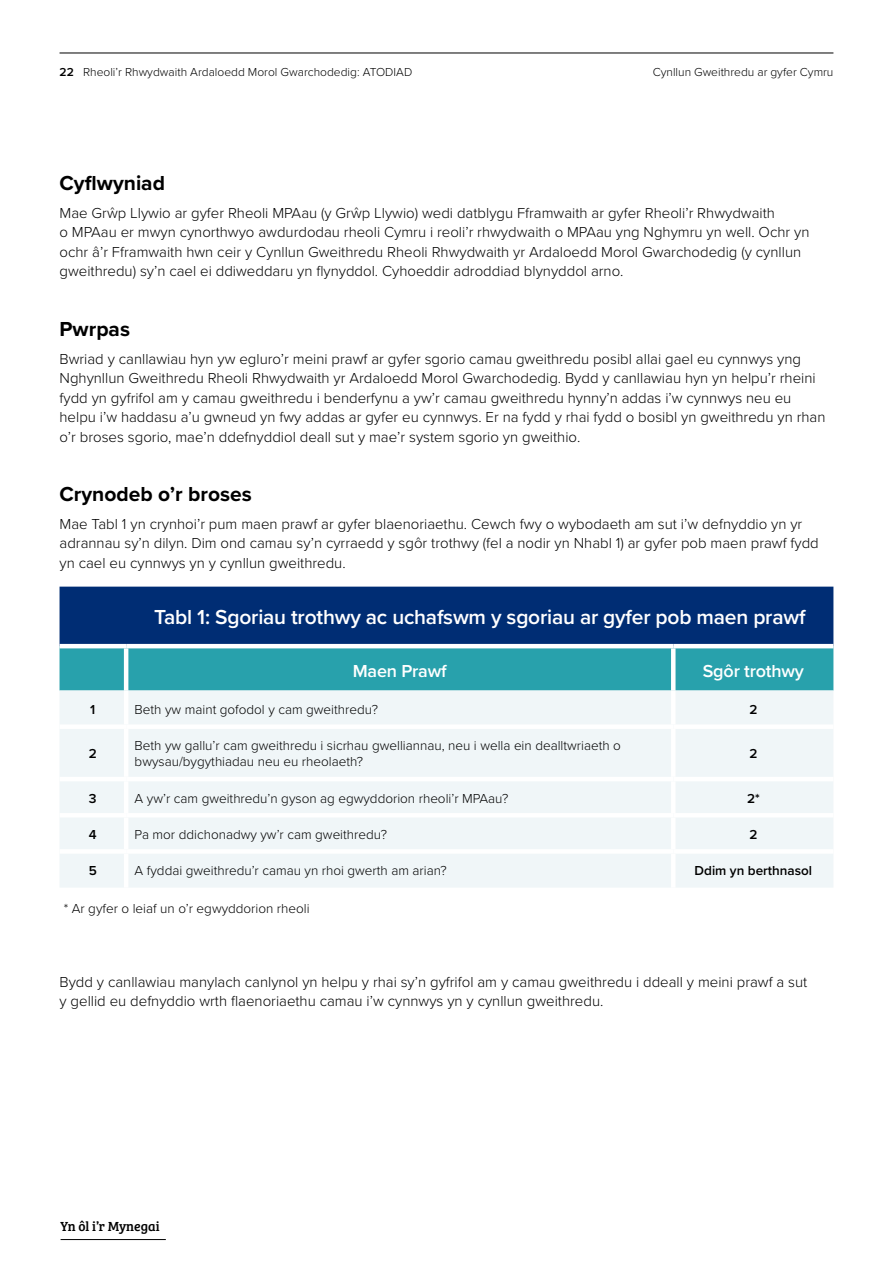
<style>
.page{position:relative;width:893px;height:1263px;background:#fff}
.page>*{position:absolute;margin:0;border:0;box-sizing:border-box;transform-origin:0 0}
.H2_Table_Sub_Centred{font:600 21px "Proxima Nova";letter-spacing:-.01em;color:#fff}
.H2_Sub_Headings{font:700 21px "Proxima Nova";color:#000}
.H3_Table_Centred_Hea{font:600 18px "Proxima Nova";letter-spacing:-.01em;color:#fff}
.Body_Text{font:300 15px/19.5px "Proxima Nova";color:#000}
.back_to_index{font:13.65px "Bree Serif";color:#000}
.Table_Text_9pt{font:300 13.5px/16.2px "Proxima Nova";color:#000}
.Table_Text_Centred{font:600 13.5px "Proxima Nova";color:#000}
.t1{font:300 12px "Proxima Nova";color:#000}
.s1{font-weight:600}
</style>
<div class="page">
<hr style="left:60px;top:53px;width:773px;height:1px;background:#000">
<div style="left:60px;top:587px;width:773px;height:57px;background:#002d74"></div>
<div style="left:60px;top:648px;width:773px;height:42px;background:#28a1ac"></div>
<div style="left:60px;top:690px;width:773px;height:197px;background:#f0f6f8"></div>
<hr style="left:124px;top:690px;width:4px;height:34px;background:#fff">
<hr style="left:671px;top:690px;width:4px;height:34px;background:#fff">
<div style="left:60px;top:724px;width:66px;height:5px;background:#fff"></div>
<div style="left:126px;top:724px;width:547px;height:5px;background:#fff"></div>
<hr style="left:124px;top:729px;width:4px;height:48px;background:#fff">
<div style="left:673px;top:724px;width:160px;height:5px;background:#fff"></div>
<hr style="left:671px;top:729px;width:4px;height:48px;background:#fff">
<hr style="left:60px;top:777px;width:66px;height:4px;background:#fff">
<hr style="left:126px;top:777px;width:547px;height:4px;background:#fff">
<hr style="left:124px;top:781px;width:4px;height:32px;background:#fff">
<hr style="left:673px;top:777px;width:160px;height:4px;background:#fff">
<hr style="left:671px;top:781px;width:4px;height:32px;background:#fff">
<hr style="left:60px;top:813px;width:66px;height:4px;background:#fff">
<hr style="left:126px;top:813px;width:547px;height:4px;background:#fff">
<hr style="left:124px;top:817px;width:4px;height:32px;background:#fff">
<hr style="left:673px;top:813px;width:160px;height:4px;background:#fff">
<hr style="left:671px;top:817px;width:4px;height:32px;background:#fff">
<div style="left:60px;top:849px;width:66px;height:5px;background:#fff"></div>
<div style="left:126px;top:849px;width:547px;height:5px;background:#fff"></div>
<hr style="left:124px;top:854px;width:4px;height:34px;background:#fff">
<div style="left:673px;top:849px;width:160px;height:5px;background:#fff"></div>
<hr style="left:671px;top:854px;width:4px;height:34px;background:#fff">
<hr style="left:671px;top:648px;width:4px;height:42px;background:#fff">
<hr style="left:124px;top:648px;width:4px;height:42px;background:#fff">
<hr style="left:61px;top:1239px;width:105px;height:1px;background:#000">
<p class="t1" style="left:60px;top:63px;width:354px"><span class="s1">22</span> Rheoli’r Rhwydwaith Ardaloedd Morol Gwarchodedig: ATODIAD</p>
<p class="t1" style="left:653px;top:63px;width:182px">Cynllun Gweithredu ar gyfer Cymru</p>
<h2 class="H2_Sub_Headings" style="left:60px;top:167px;width:107px">Cyflwyniad</h2>
<p class="Body_Text" style="left:60px;top:202px;width:751px">Mae Grŵp Llywio ar gyfer Rheoli MPAau (y Grŵp Llywio) wedi datblygu Fframwaith ar gyfer Rheoli’r Rhwydwaith<br>o MPAau er mwyn cynorthwyo awdurdodau rheoli Cymru i reoli’r rhwydwaith o MPAau yng Nghymru yn well. Ochr yn ochr â’r Fframwaith hwn ceir y Cynllun Gweithredu Rheoli Rhwydwaith yr Ardaloedd Morol Gwarchodedig (y cynllun gweithredu) sy’n cael ei ddiweddaru yn flynyddol. Cyhoeddir adroddiad blynyddol arno.</p>
<h2 class="H2_Sub_Headings" style="left:60px;top:313px;width:72px">Pwrpas</h2>
<p class="Body_Text" style="left:60px;top:348px;width:767px">Bwriad y canllawiau hyn yw egluro’r meini prawf ar gyfer sgorio camau gweithredu posibl allai gael eu cynnwys yng Nghynllun Gweithredu Rheoli Rhwydwaith yr Ardaloedd Morol Gwarchodedig. Bydd y canllawiau hyn yn helpu’r rheini fydd yn gyfrifol am y camau gweithredu i benderfynu a yw’r camau gweithredu hynny’n addas i’w cynnwys neu eu helpu i’w haddasu a’u gwneud yn fwy addas ar gyfer eu cynnwys. Er na fydd y rhai fydd o bosibl yn gweithredu yn rhan o’r broses sgorio, mae’n ddefnyddiol deall sut y mae’r system sgorio yn gweithio.</p>
<h2 class="H2_Sub_Headings" style="left:60px;top:478px;width:194px">Crynodeb o’r broses</h2>
<p class="Body_Text" style="left:60px;top:513px;width:761px">Mae Tabl 1 yn crynhoi’r pum maen prawf ar gyfer blaenoriaethu. Cewch fwy o wybodaeth am sut i’w defnyddio yn yr adrannau sy’n dilyn. Dim ond camau sy’n cyrraedd y sgôr trothwy (fel a nodir yn Nhabl 1) ar gyfer pob maen prawf fydd yn cael eu cynnwys yn y cynllun gweithredu.</p>
<h2 class="H2_Table_Sub_Centred" style="left:154px;top:601px;width:653px">Tabl 1: Sgoriau trothwy ac uchafswm y sgoriau ar gyfer pob maen prawf</h2>
<h3 class="H3_Table_Centred_Hea" style="left:353px;top:657px;width:95px">Maen Prawf</h3>
<h3 class="H3_Table_Centred_Hea" style="left:703px;top:657px;width:103px">Sgôr trothwy</h3>
<p class="Table_Text_Centred" style="left:90px;top:699px;width:7px">1</p>
<p class="Table_Text_9pt" style="left:135px;top:701px;width:245px">Beth yw maint gofodol y cam gweithredu?</p>
<p class="Table_Text_Centred" style="left:749px;top:699px;width:10px">2</p>
<p class="Table_Text_Centred" style="left:89px;top:744px;width:10px">2</p>
<p class="Table_Text_9pt" style="left:135px;top:737px;width:488px">Beth yw gallu’r cam gweithredu i sicrhau gwelliannau, neu i wella ein dealltwriaeth o bwysau/bygythiadau neu eu rheolaeth?</p>
<p class="Table_Text_Centred" style="left:749px;top:744px;width:10px">2</p>
<p class="Table_Text_Centred" style="left:89px;top:788px;width:9px">3</p>
<p class="Table_Text_9pt" style="left:135px;top:789px;width:375px">A yw’r cam gweithredu’n gyson ag egwyddorion rheoli’r MPAau?</p>
<p class="Table_Text_Centred" style="left:747px;top:788px;width:14px">2*</p>
<p class="Table_Text_Centred" style="left:89px;top:824px;width:9px">4</p>
<p class="Table_Text_9pt" style="left:135px;top:825px;width:254px">Pa mor ddichonadwy yw’r cam gweithredu?</p>
<p class="Table_Text_Centred" style="left:749px;top:824px;width:10px">2</p>
<p class="Table_Text_Centred" style="left:89px;top:860px;width:10px">5</p>
<p class="Table_Text_9pt" style="left:135px;top:861px;width:314px">A fyddai gweithredu’r camau yn rhoi gwerth am arian?</p>
<p class="Table_Text_Centred" style="left:695px;top:860px;width:119px">Ddim yn berthnasol</p>
<p class="Table_Text_9pt" style="left:64px;top:900px;width:247px">* Ar gyfer o leiaf un o’r egwyddorion rheoli</p>
<p class="Body_Text" style="left:60px;top:971px;width:749px">Bydd y canllawiau manylach canlynol yn helpu y rhai sy’n gyfrifol am y camau gweithredu i ddeall y meini prawf a sut y gellid eu defnyddio wrth flaenoriaethu camau i’w cynnwys yn y cynllun gweithredu.</p>
<p class="back_to_index" style="left:61px;top:1216px;width:101px">Yn ôl i’r Mynegai</p>
</div>
